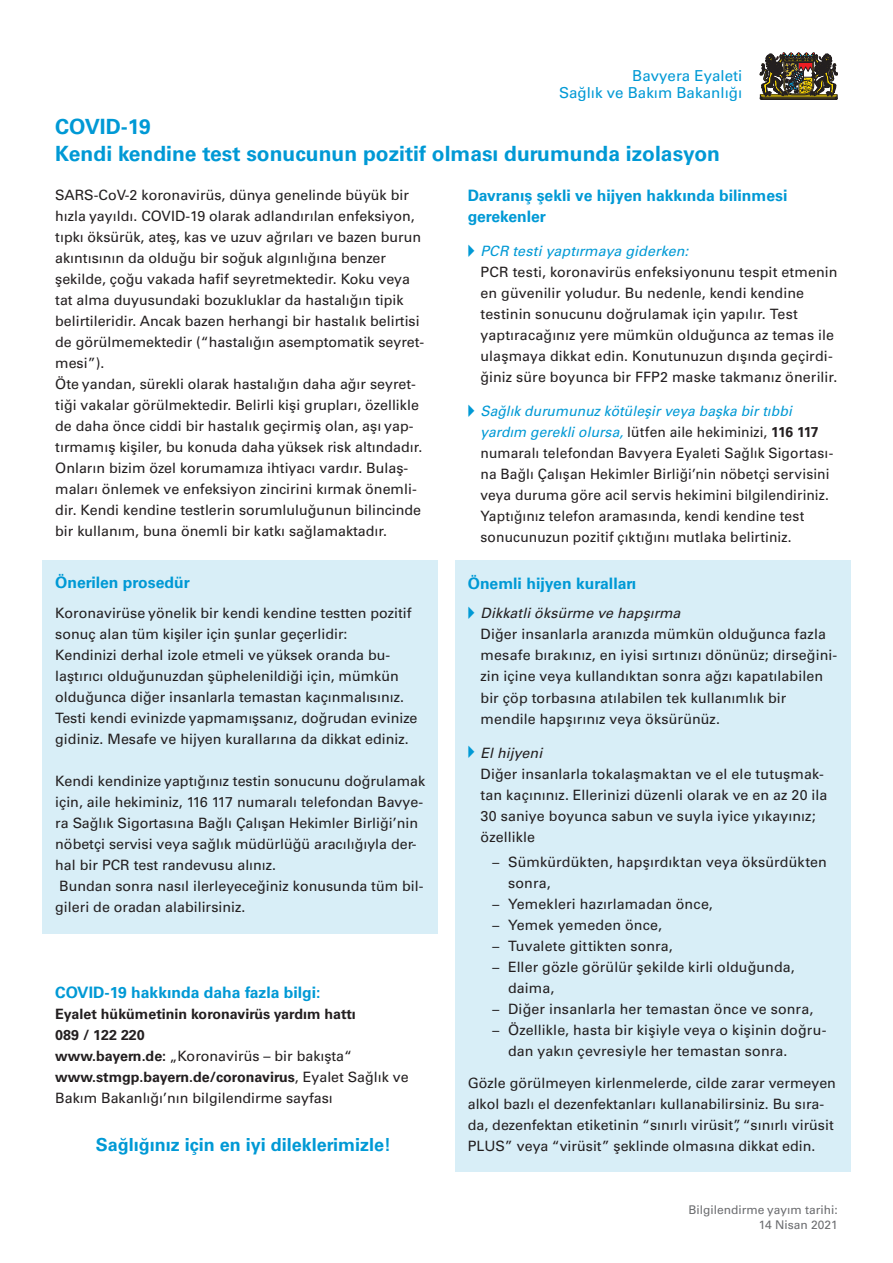
<style>
.page{position:relative;width:893px;height:1263px;background:#fff}
.page>*{position:absolute;margin:0;border:0;box-sizing:border-box;transform-origin:0 0}
.Head1{font:700 21px "Univers LT Pro 65";color:#0099d5}
.Head3{font:700 18px "Univers LT Pro 65";color:#0099d5}
.Head3-2{font:700 15.75px/21px "Univers LT Pro 65";color:#0099d5}
.t1{font:15.15px/16.8px "Univers LT Pro 55 Roman";color:#0099d5;text-align:right}
.Fließtext{font:14.25px/21px "Univers LT Pro 55 Roman";color:#231f20}
.Fließtext_Abstand_da{font:14.25px/21px "Univers LT Pro 55 Roman";color:#231f20}
.Fließtext-2{font:700 14.25px/21px "Univers LT Pro 65";color:#231f20}
.Fußzeile{font:12px "Univers LT Pro 55 Roman";color:#6c6d70}
.s1{font-family:"Univers LT Pro 65";font-weight:700}
.s2{font-family:"Univers LT Pro 55";font-style:italic;color:#0099d5}
.s3{font-family:"Univers LT Pro 55";font-style:italic}
.s4{font-size:13.5px}
</style>
<div class="page">
<div style="left:455px;top:560px;width:395px;height:611px;background:#d8eef7"></div>
<div style="left:43px;top:560px;width:395px;height:373px;background:#d8eef7"></div>
<svg style="left:760px;top:53px;width:78px;height:47px;background:#655c47"></svg>
<p class="t1" style="left:559px;top:67px;width:185px">Bavyera Eyaleti<br>Sağlık ve Bakım Bakanlığı</p>
<h1 class="Head1" style="left:55px;top:114px;width:97px">COVID-19</h1>
<h1 class="Head1" style="left:55px;top:141px;width:666px">Kendi kendine test sonucunun pozitif olması durumunda izolasyon</h1>
<p class="Fließtext" style="left:55px;top:185px;width:371px">SARS-CoV-2 koronavirüs, dünya genelinde büyük bir hızla yayıldı. COVID-19 olarak adlandırılan enfeksiyon, tıpkı öksürük, ateş, kas ve uzuv ağrıları ve bazen burun akıntısının da olduğu bir soğuk algınlığına benzer şekilde, çoğu vakada hafif seyretmektedir. Koku veya tat alma duyusundaki bozukluklar da hastalığın tipik belirtileridir. Ancak bazen herhangi bir hastalık belirtisi de görülmemektedir (“hastalığın asemptomatik seyret&shy;mesi”).<br>Öte yandan, sürekli olarak hastalığın daha ağır seyret&shy;tiği vakalar görülmektedir. Belirli kişi grupları, özellikle de daha önce ciddi bir hastalık geçirmiş olan, aşı yap&shy;tırmamış kişiler, bu konuda daha yüksek risk altındadır.<br>Onların bizim özel korumamıza ihtiyacı vardır. Bulaş&shy;maları önlemek ve enfeksiyon zincirini kırmak önemli&shy;dir. Kendi kendine testlerin sorumluluğunun bilincinde bir kullanım, buna önemli bir katkı sağlamaktadır.</p>
<h2 class="Head3-2" style="left:55px;top:572px;width:136px">Önerilen prosedür</h2>
<p class="Fließtext_Abstand_da" style="left:55px;top:602px;width:364px">Koronavirüse yönelik bir kendi kendine testten pozitif sonuç alan tüm kişiler için şunlar geçerlidir:<br>Kendinizi derhal izole etmeli ve yüksek oranda bu&shy;laştırıcı olduğunuzdan şüphelenildiği için, mümkün olduğunca diğer insanlarla temastan kaçınmalısınız.<br>Testi kendi evinizde yapmamışsanız, doğrudan evinize gidiniz. Mesafe ve hijyen kurallarına da dikkat ediniz.</p>
<p class="Fließtext" style="left:55px;top:770px;width:371px">Kendi kendinize yaptığınız testin sonucunu doğrulamak için, aile hekiminiz, 116 117 numaralı telefondan Bavye&shy;ra Sağlık Sigortasına Bağlı Çalışan Hekimler Birliği’nin nöbetçi servisi veya sağlık müdürlüğü aracılığıyla der&shy;hal bir PCR test randevusu alınız.</p>
<p class="Fließtext" style="left:55px;top:875px;width:370px">Bundan sonra nasıl ilerleyeceğiniz konusunda tüm bil&shy;gileri de oradan alabilirsiniz.</p>
<h2 class="Head3-2" style="left:55px;top:982px;width:267px">COVID-19 hakkında daha fazla bilgi:</h2>
<p class="Fließtext-2" style="left:55px;top:1003px;width:302px">Eyalet hükümetinin koronavirüs yardım hattı<br>089 / 122 220</p>
<p class="Fließtext" style="left:55px;top:1045px;width:298px"><span class="s1">www.bayern.de:</span> „Koronavirüs – bir bakışta“</p>
<p class="Fließtext" style="left:55px;top:1066px;width:355px"><span class="s1">www.stmgp.bayern.de/coronavirus</span>, Eyalet Sağlık ve<br>Bakım Bakanlığı’nın bilgilendirme sayfası</p>
<h2 class="Head3" style="left:96px;top:1133px;width:297px">Sağlığınız için en iyi dileklerimizle!</h2>
<h2 class="Head3-2" style="left:468px;top:185px;width:321px">Davranış şekli ve hijyen hakkında bilinmesi gerekenler</h2>
<p class="Fließtext" style="left:480px;top:241px;width:359px"><span class="s2">PCR testi yaptırmaya giderken:<br></span>PCR testi, koronavirüs enfeksiyonunu tespit etmenin en güvenilir yoludur. Bu nedenle, kendi kendine testinin sonucunu doğrulamak için yapılır. Test yaptıracağınız yere mümkün olduğunca az temas ile ulaşmaya dikkat edin. Konutunuzun dışında geçirdi&shy;ğiniz süre boyunca bir FFP2 maske takmanız önerilir.</p>
<p class="Fließtext" style="left:480px;top:401px;width:354px"><span class="s2">Sağlık durumunuz kötüleşir veya başka bir tıbbi yardım gerekli olursa,</span> lütfen aile hekiminizi, <span class="s1">116 117 </span>numaralı telefondan Bavyera Eyaleti Sağlık Sigortası&shy;na Bağlı Çalışan Hekimler Birliği’nin nöbetçi servisini veya duruma göre acil servis hekimini bilgilendiriniz.<br>Yaptığınız telefon aramasında, kendi kendine test sonucunuzun pozitif çıktığını mutlaka belirtiniz.</p>
<h2 class="Head3-2" style="left:468px;top:573px;width:170px">Önemli hijyen kuralları</h2>
<p class="Fließtext" style="left:480px;top:603px;width:358px"><span class="s3">Dikkatli öksürme ve hapşırma<br></span>Diğer insanlarla aranızda mümkün olduğunca fazla mesafe bırakınız, en iyisi sırtınızı dönünüz; dirseğini&shy;zin içine veya kullandıktan sonra ağzı kapatılabilen bir çöp torbasına atılabilen tek kullanımlık bir mendile hapşırınız veya öksürünüz.</p>
<p class="Fließtext" style="left:480px;top:742px;width:348px"><span class="s3">El hijyeni<br></span>Diğer insanlarla tokalaşmaktan ve el ele tutuşmak&shy;tan kaçınınız. Ellerinizi düzenli olarak ve en az 20 ila 30 saniye boyunca sabun ve suyla iyice yıkayınız; özellikle</p>
<p class="Fließtext" style="left:508px;top:851px;width:320px;text-indent:-17px"><span class="s4">—</span> Sümkürdükten, hapşırdıktan veya öksürdükten sonra,</p>
<p class="Fließtext" style="left:491px;top:893px;width:223px"><span class="s4">—</span> Yemekleri hazırlamadan önce,</p>
<p class="Fließtext" style="left:491px;top:914px;width:173px"><span class="s4">—</span> Yemek yemeden önce,</p>
<p class="Fließtext" style="left:491px;top:935px;width:183px"><span class="s4">—</span> Tuvalete gittikten sonra,</p>
<p class="Fließtext" style="left:508px;top:956px;width:288px;text-indent:-17px"><span class="s4">—</span> Eller gözle görülür şekilde kirli olduğunda, daima,</p>
<p class="Fließtext" style="left:491px;top:998px;width:324px"><span class="s4">—</span> Diğer insanlarla her temastan önce ve sonra,</p>
<p class="Fließtext" style="left:508px;top:1019px;width:320px;text-indent:-17px"><span class="s4">—</span> Özellikle, hasta bir kişiyle veya o kişinin doğru&shy;dan yakın çevresiyle her temastan sonra.</p>
<p class="Fließtext" style="left:468px;top:1072px;width:370px">Gözle görülmeyen kirlenmelerde, cilde zarar vermeyen alkol bazlı el dezenfektanları kullanabilirsiniz. Bu sıra&shy;da, dezenfektan etiketinin “sınırlı virüsit”, “sınırlı virüsit PLUS” veya “virüsit” şeklinde olmasına dikkat edin.</p>
<p class="Fußzeile" style="left:688px;top:1202px;width:151px">Bilgilendirme yayım tarihi:</p>
<p class="Fußzeile" style="left:759px;top:1217px;width:80px">14 Nisan 2021</p>
</div>
